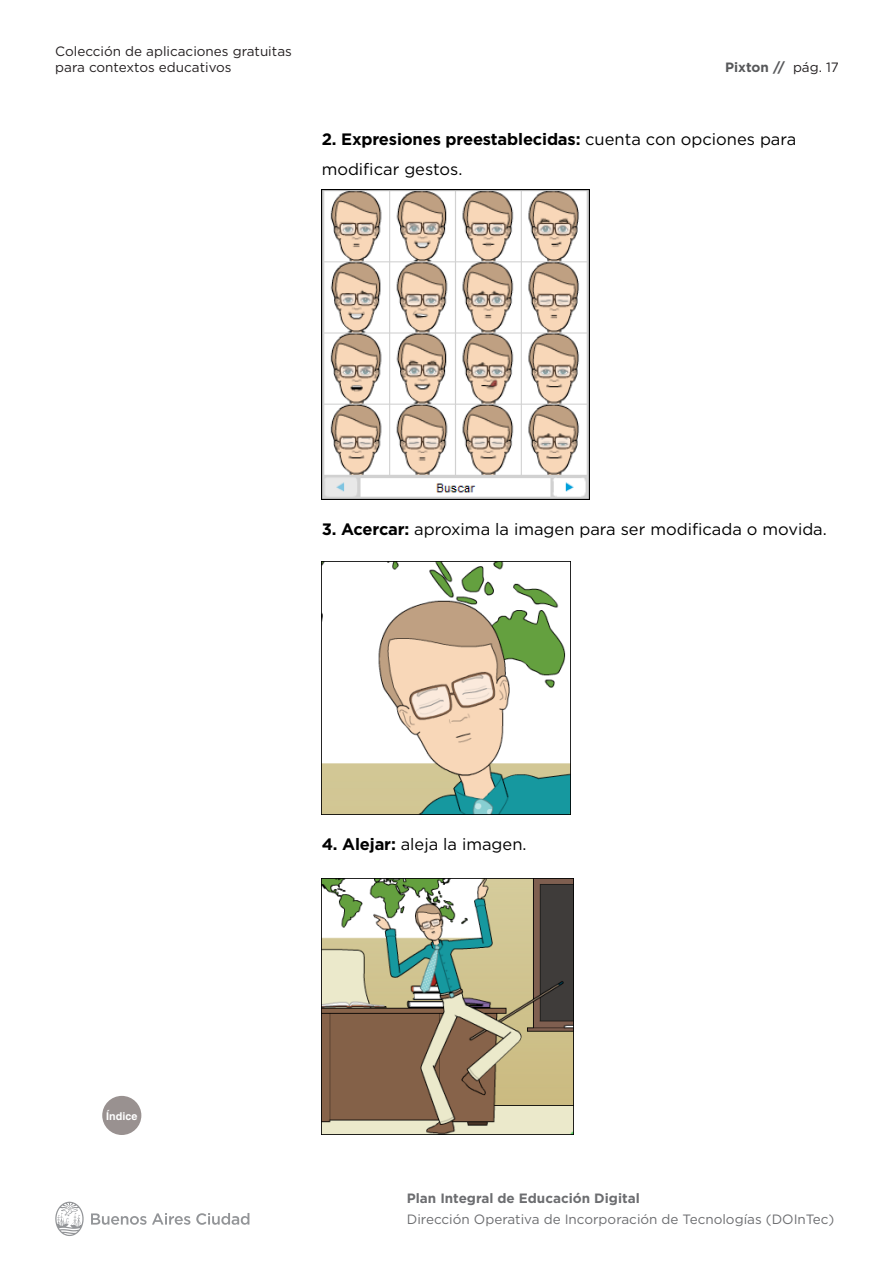
<style>
.page{position:relative;width:893px;height:1263px;background:#fff}
.page>*{position:absolute;margin:0;border:0;box-sizing:border-box;transform-origin:0 0}
.texto_corrido{font:16.5px/30px "Gotham";color:#000}
.t1{font:13.5px/16.2px "Gotham";color:#231f20}
.t2{font:13.5px "Gotham";color:#6c6d70}
.t3{font:700 13.5px "Gotham";color:#6c6d70}
.t4{font:700 13.5px "Gotham";color:#57585a}
.t5{font:700 10.8px "Helvetica LT Std";color:#fff}
.s1{font-weight:400;color:#231f20}
.s2{font-weight:700}
</style>
<div class="page">
<svg style="left:91px;top:1213px;width:99px;height:12px"></svg>
<svg style="left:196px;top:1213px;width:53px;height:12px"></svg>
<svg style="left:55px;top:1202px;width:29px;height:34px"></svg>
<div style="left:102px;top:1096px;width:39px;height:39px;background:#999190;border-radius:50%"></div>
<img style="left:322px;top:189px;width:267px;height:310px">
<img style="left:322px;top:562px;width:249px;height:253px">
<img style="left:322px;top:879px;width:251px;height:255px">
<p class="t1" style="left:55px;top:43px;width:238px">Colección de aplicaciones gratuitas para contextos educativos</p>
<p class="t4" style="left:725px;top:58px;width:115px">Pixton // <span class="s1">pág. 17</span></p>
<p class="texto_corrido" style="left:322px;top:124px;width:476px"><span class="s2">2. Expresiones preestablecidas:</span> cuenta con opciones para modificar gestos.</p>
<p class="t5" style="left:106px;top:1110px;width:33px">Índice</p>
<p class="texto_corrido" style="left:322px;top:514px;width:507px"><span class="s2">3. Acercar:</span> aproxima la imagen para ser modificada o movida.</p>
<p class="texto_corrido" style="left:322px;top:829px;width:206px"><span class="s2">4. Alejar:</span> aleja la imagen.</p>
<p class="t3" style="left:407px;top:1189px;width:234px">Plan Integral de Educación Digital</p>
<p class="t2" style="left:407px;top:1210px;width:429px">Dirección Operativa de Incorporación de Tecnologías (DOInTec)</p>
</div>
